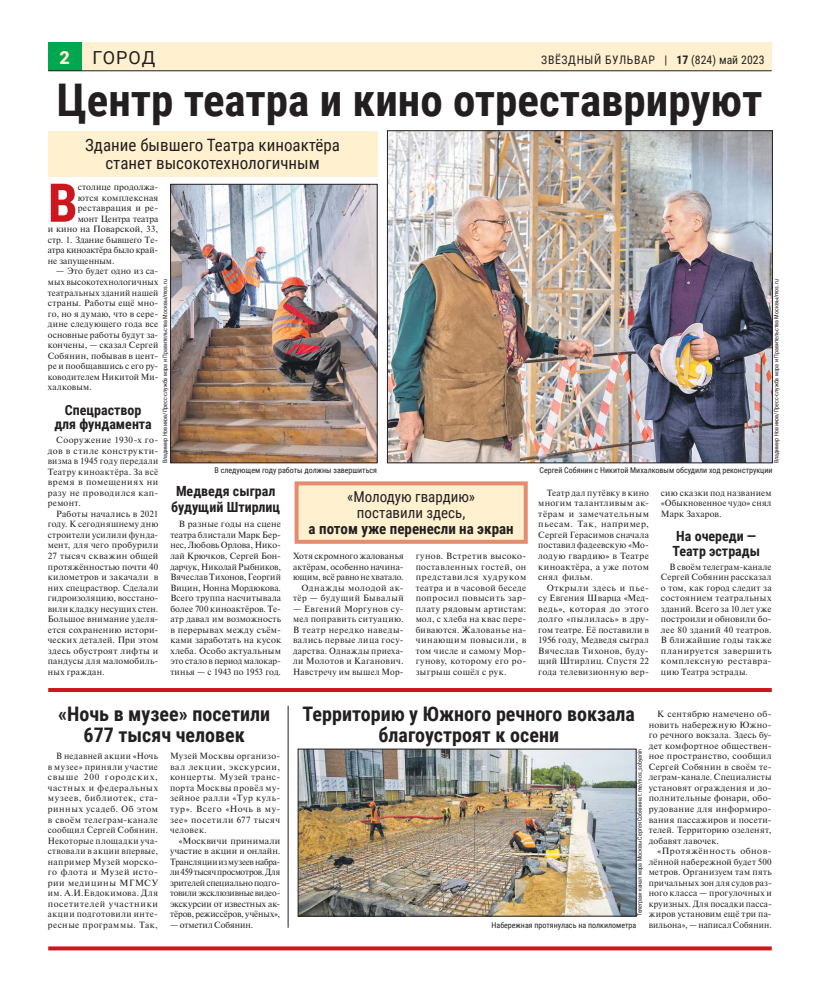
<style>
.page{position:relative;width:820px;height:993px;background:#fff}
.page>*{position:absolute;margin:0;border:0;box-sizing:border-box;transform-origin:0 0}
.t1{font:700 53.4px "Roboto Condensed";color:#cc171e}
.t2{font:700 45px "Roboto Condensed";color:#231f20}
.t3{font:700 20px/21px "Roboto Condensed";color:#231f20;text-align:center}
.t4{font:18px "Roboto";letter-spacing:.045em;color:#231f20}
.t5{font:17px/18px "Roboto Condensed";color:#231f20;text-align:center}
.t6{font:15px/16px "Roboto Condensed";color:#231f20;text-align:center}
.t7{font:700 15px "Roboto Condensed";color:#231f20}
.t8{font:700 14px/14px "Roboto Condensed";color:#231f20;text-align:center}
.t9{font:11.7px "Roboto Condensed";letter-spacing:.055em;color:#231f20}
.t10{font:9px/10.5px "Newton C";letter-spacing:.025em;color:#231f20;text-align:justify}
.t11{font:9px "Newton C";color:#231f20}
.t12{font:9px "Newton C";letter-spacing:.005em;color:#231f20}
.t13{font:9px "Newton C";letter-spacing:-.005em;color:#231f20}
.t14{font:8px "Roboto Condensed";color:#231f20}
.t15{font:6px "Roboto Condensed";color:#231f20}
.s1{font-weight:900;color:#fff1d0}
.s2{font-weight:700}
</style>
<div class="page">
<div style="left:48px;top:43px;width:723px;height:28px;background:#fff1d0"></div>
<div style="left:48px;top:43px;width:33px;height:28px;background:#00a650"></div>
<hr style="left:48px;top:71px;width:723px;height:1px;background:#231f20">
<svg style="left:48px;top:946px;width:723px;height:4px;background:#d13036"></svg>
<hr style="left:48px;top:688px;width:723px;height:3px;background:#cc171e">
<img style="left:300px;top:750px;width:334px;height:164px">
<div style="left:298px;top:748px;width:338px;height:168px;border:1px solid #231f20"></div>
<img style="left:389px;top:132px;width:381px;height:329px">
<div style="left:387px;top:130px;width:385px;height:333px;border:1px solid #231f20"></div>
<img style="left:172px;top:186px;width:203px;height:275px">
<div style="left:170px;top:184px;width:207px;height:279px;border:1px solid #231f20"></div>
<div style="left:48px;top:130px;width:329px;height:46px;background:#fff1d0"></div>
<div style="left:296px;top:483px;width:229px;height:58px;background:#fff1d0"></div>
<div style="left:294px;top:481px;width:233px;height:62px;border:4px solid #e48b70"></div>
<hr style="left:288px;top:705px;width:1px;height:222px;background:#231f20">
<h3 class="t4" style="left:60px;top:47px;width:97px"><span class="s1">2</span> ГОРОД</h3>
<p class="t9" style="left:541px;top:53px;width:225px">ЗВЁЗДНЫЙ БУЛЬВАР | <span class="s2">17</span> (824) май 2023</p>
<h2 class="t2" style="left:57px;top:75px;width:707px">Центр театра и кино отреставрируют</h2>
<h3 class="t5" style="left:85px;top:136px;width:256px">Здание бывшего Театра киноактёра станет высокотехнологичным</h3>
<h1 class="t1" style="left:48px;top:172px;width:31px">В</h1>
<p class="t12" style="left:78px;top:184px;width:82px">столице продолжа-</p>
<p class="t10" style="left:78px;top:193px;width:82px">ются комплексная</p>
<p class="t10" style="left:78px;top:204px;width:82px">реставрация и ре-</p>
<p class="t11" style="left:78px;top:215px;width:82px">монт Центра театра</p>
<p class="t10" style="left:48px;top:225px;width:112px">и кино на Поварской, 33,</p>
<p class="t11" style="left:48px;top:236px;width:112px">стр. 1. Здание бывшего Те-</p>
<p class="t13" style="left:48px;top:247px;width:112px">атра киноактёра было край-</p>
<p class="t11" style="left:48px;top:257px;width:68px">не запущенным.</p>
<p class="t10" style="left:48px;top:267px;width:112px;text-indent:9px">— Это будет одно из са&shy;мых высокотехнологичных театральных зданий нашей страны. Работы ещё мно&shy;го, но я думаю, что в сере&shy;дине следующего года все основные работы будут за&shy;кончены, — сказал Сергей Собянин, побывав в цент&shy;ре и пообщавшись с его ру&shy;ководителем Никитой Ми&shy;халковым.</p>
<h3 class="t8" style="left:54px;top:403px;width:99px">Спецраствор для фундамента</h3>
<p class="t10" style="left:48px;top:435px;width:112px;text-indent:9px">Сооружение 1930-х го&shy;дов в стиле конструкти&shy;визма в 1945 году передали Театру киноактёра. За всё время в помещениях ни разу не проводился кап&shy;ремонт.</p>
<p class="t10" style="left:48px;top:509px;width:112px;text-indent:9px">Работы начались в 2021 году. К сегодняшнему дню строители усилили фунда&shy;мент, для чего пробурили 27 тысяч скважин общей протяжённостью почти 40 километров и закачали в них спецраствор. Сделали гидроизоляцию, восстано&shy;вили кладку несущих стен.<br>Большое внимание уделя&shy;ется сохранению истори&shy;ческих деталей. При этом здесь обустроят лифты и пандусы для маломобиль&shy;ных граждан.</p>
<p class="t15" style="left:161px;top:463px;width:185px;rotate:-90deg">Владимир Новиков/Пресс-служба мэра и Правительства Москвы/mos.ru</p>
<p class="t14" style="left:214px;top:466px;width:164px">В следующем году работы должны завершиться</p>
<h3 class="t8" style="left:171px;top:482px;width:110px;line-height:16px">Медведя сыграл будущий Штирлиц</h3>
<p class="t10" style="left:170px;top:519px;width:112px;text-indent:9px">В разные годы на сцене театра блистали Марк Бер&shy;нес, Любовь Орлова, Нико&shy;лай Крючков, Сергей Бон&shy;дарчук, Николай Рыбников, Вячеслав Тихонов, Георгий Вицин, Нонна Мордюкова.<br>Всего труппа насчитывала более 700 киноактёров. Те&shy;атр давал им возможность в перерывах между съём&shy;ками заработать на кусок хлеба. Особо актуальным это стало в период малокар&shy;тинья — с 1943 по 1953 год.</p>
<h3 class="t6" style="left:347px;top:489px;width:130px">«Молодую гвардию» поставили здесь,</h3>
<h3 class="t7" style="left:308px;top:520px;width:206px">а потом уже перенесли на экран</h3>
<p class="t10" style="left:415px;top:551px;width:112px">гунов. Встретив высоко&shy;поставленных гостей, он представился худруком театра и в часовой беседе попросил повысить зар&shy;плату рядовым артистам: мол, с хлеба на квас пере&shy;биваются. Жалованье на&shy;чинающим повысили, в том числе и самому Мор&shy;гунову, которому его ро&shy;зыгрыш сошёл с рук.</p>
<p class="t10" style="left:293px;top:551px;width:112px;text-align:right">Хотя скромного жалованья актёрам, особенно начина&shy;ющим, всё равно не хватало.<br>Однажды молодой ак&shy;тёр — будущий Бывалый</p>
<p class="t10" style="left:293px;top:604px;width:112px">— Евгений Моргунов су&shy;мел поправить ситуацию.<br>В театр нередко наведы&shy;вались первые лица госу&shy;дарства. Однажды приеха&shy;ли Молотов и Каганович.<br>Навстречу им вышел Мор-</p>
<p class="t15" style="left:772px;top:463px;width:185px;rotate:-90deg">Владимир Новиков/Пресс-служба мэра и Правительства Москвы/mos.ru</p>
<p class="t14" style="left:539px;top:466px;width:234px">Сергей Собянин с Никитой Михалковым обсудили ход реконструкции</p>
<p class="t10" style="left:538px;top:488px;width:112px;text-indent:9px">Театр дал путёвку в кино многим талантливым ак&shy;тёрам и замечательным пье сам. Так, например, Сергей Герасимов снача ла поставил фадеевскую «Мо&shy;лодую гвардию» в Театре киноактёра, а уже по том снял фильм.</p>
<p class="t10" style="left:538px;top:583px;width:112px;text-indent:9px">Открыли здесь и пье&shy;су Евгения Шварца «Мед&shy;ведь», которая до этого долго «пылилась» в дру&shy;гом театре. Её поставили в 1956 году, Медведя сыграл Вячеслав Тихонов, буду&shy;щий Штирлиц. Спустя 22 года телевизионную вер-</p>
<p class="t10" style="left:660px;top:488px;width:112px">сию сказки под названием «Обыкновенное чудо» снял Марк Захаров.</p>
<h3 class="t8" style="left:672px;top:529px;width:89px;line-height:15px;text-align:left">На очереди —<br>Театр эстрады</h3>
<p class="t10" style="left:660px;top:562px;width:112px;text-indent:9px">В своём телеграм-канале Сергей Собянин рассказал о том, как город следит за состоянием театральных зданий. Всего за 10 лет уже построили и обновили бо&shy;лее 80 зданий 40 театров.<br>В ближайшие годы также планируется завершить комплексную реставра&shy;цию Театра эстрады.</p>
<h3 class="t3" style="left:58px;top:703px;width:213px">«Ночь в музее» посетили<br>677 тысяч человек</h3>
<p class="t10" style="left:48px;top:751px;width:112px;text-indent:9px">В недавней акции «Ночь в музее» приняли участие свыше 200 городских, частных и федеральных музеев, библиотек, ста&shy;ринных усадеб. Об этом в своём телеграм-канале сообщил Сергей Собянин.<br>Некоторые площадки уча&shy;ствовали в акции впервые, например Музей морско&shy;го флота и Музей исто&shy;рии медицины МГМСУ им. А.И.Евдокимова. Для посетителей участники акции подготовили инте&shy;ресные программы. Так,</p>
<p class="t10" style="left:170px;top:751px;width:112px">Музей Москвы организо&shy;вал лекции, экскурсии, концерты. Музей транс&shy;порта Москвы провёл му&shy;зейное ралли «Тур куль&shy;тур». Всего «Ночь в му&shy;зее» посетили 677 тысяч человек.</p>
<p class="t10" style="left:170px;top:835px;width:112px;text-indent:9px">«Москвичи принимали участие в акции и онлайн.<br>Трансляции из музеев набра&shy;ли 459 тысяч просмот ров. Для зрителей специально подго&shy;товили эксклюзивные видео&shy;экскурсии от известных ак&shy;тёров, режиссёров, учёных»,</p>
<p class="t12" style="left:170px;top:921px;width:85px">— отметил Собянин.</p>
<h3 class="t3" style="left:302px;top:703px;width:334px">Территорию у Южного речного вокзала благоустроят к осени</h3>
<p class="t10" style="left:648px;top:709px;width:124px;text-indent:9px">К сентябрю намечено об&shy;новить набережную Южно&shy;го речного вокзала. Здесь бу&shy;дет комфортное обществен&shy;ное пространство, сообщил Сергей Собянин в своём те&shy;леграм-канале. Специалисты установят ограждения и до&shy;полнительные фонари, обо&shy;рудование для информиро&shy;вания пассажиров и посети&shy;телей. Территорию озеленят, добавят лавочек.</p>
<p class="t10" style="left:648px;top:846px;width:124px;text-indent:9px">«Протяжённость обнов&shy;лённой набережной будет 500 метров. Организуем там пять причальных зон для судов раз&shy;ного класса — прогулочных и круизных. Для посадки пасса&shy;жиров установим ещё три па-</p>
<p class="t15" style="left:636px;top:916px;width:169px;rotate:-90deg">Телеграм-канал мэра Москвы Сергея Собянина t.me/mos_sobyanin</p>
<p class="t14" style="left:491px;top:920px;width:146px">Набережная протянулась на полкилометра</p>
<p class="t10" style="left:648px;top:920px;width:124px">вильона», — напи сал Собянин.</p>
</div>
